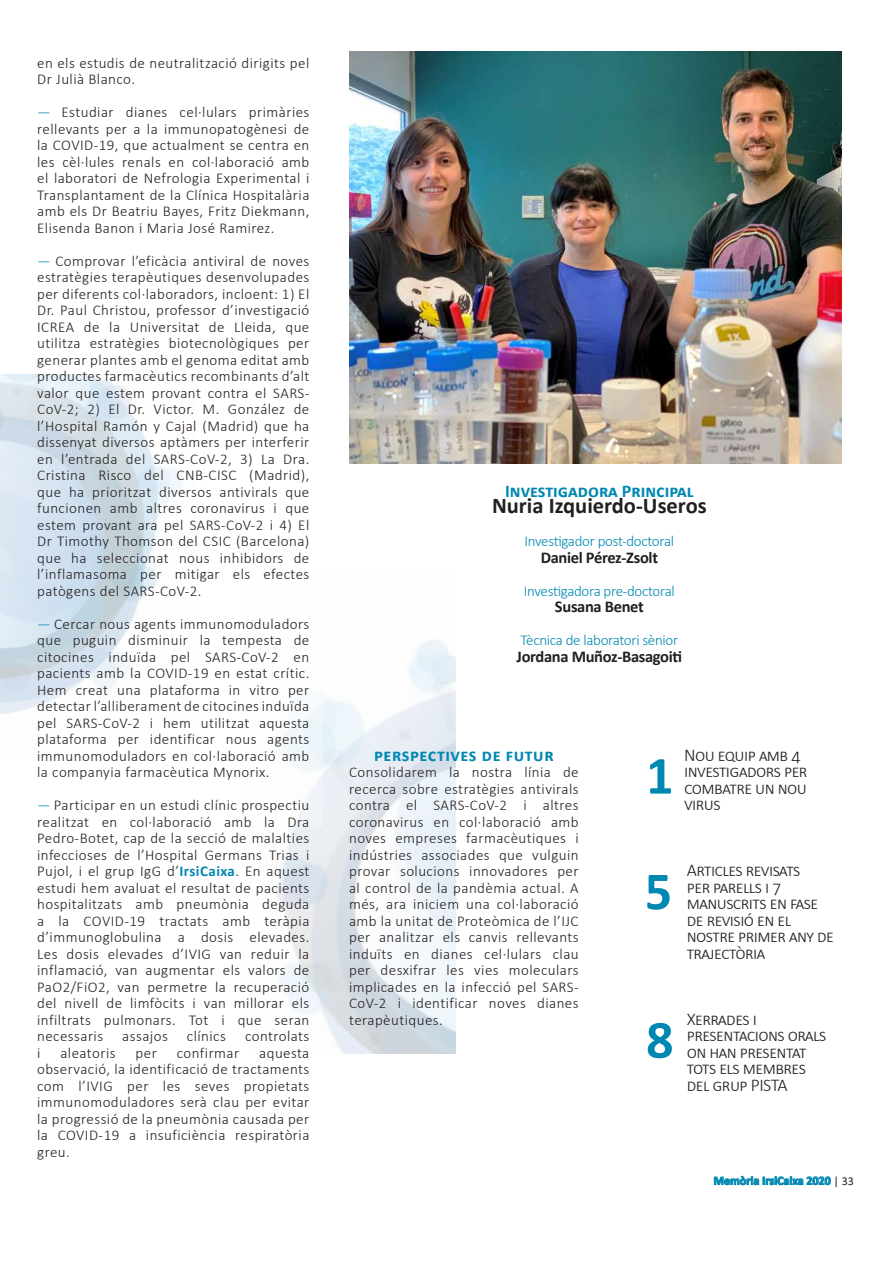
<style>
.page{position:relative;width:893px;height:1263px;background:#fff}
.page>*{position:absolute;margin:0;border:0;box-sizing:border-box;transform-origin:0 0}
.t1{font:700 54px "Calibri";color:#0088b2}
.t2{font:700 22.5px "Calibri";color:#231f20}
.t3{font:300 18px/16.5px "Calibri";letter-spacing:-.03em;color:#231f20}
.t4{font:700 18px "Calibri";color:#0088b2}
.t5{font:700 18px "Calibri";letter-spacing:.03em;color:#0088b2}
.t6{font:700 16.5px "Calibri";letter-spacing:-.02em;color:#231f20}
.t7{font:300 15px/16.5px "Calibri";letter-spacing:.03em;color:#231f20;text-align:justify}
.t8{font:300 15px "Calibri";letter-spacing:-.02em;color:#0088b2}
.t9{font:700 12px "Calibri";color:#0088b2}
.s1{color:#0088b2}
.s2{font-weight:700;color:#0088b2}
.s3{font-weight:400;color:#231f20}
</style>
<div class="page">
<img style="left:276px;top:639px;width:179px;height:414px">
<img style="left:0;top:374px;width:322px;height:452px">
<svg style="left:714px;top:1175px;width:117px;height:10px"></svg>
<img style="left:349px;top:51px;width:493px;height:413px">
<p class="t7" style="left:37px;top:54px;width:274px">en els estudis de neutralització dirigits pel<br>Dr Julià Blanco.</p>
<p class="t7" style="left:37px;top:104px;width:274px"><span class="s1">—</span> Estudiar dianes cel·lulars primàries rellevants per a la immunopatogènesi de la COVID-19, que actualment se centra en les cèl·lules renals en col·laboració amb el laboratori de Nefrologia Experimental i Transplantament de la Clínica Hospitalària amb els Dr Beatriu Bayes, Fritz Diekmann, Elisenda Banon i Maria José Ramirez.</p>
<p class="t7" style="left:37px;top:252px;width:274px"><span class="s1">—</span> Comprovar l’eficàcia antiviral de noves estratègies terapèutiques desenvolupades per diferents col·laboradors, incloent: 1) El Dr. Paul Christou, professor d’investigació ICREA de la Universitat de Lleida, que utilitza estratègies biotecnològiques per generar plantes amb el genoma editat amb productes farmacèutics recombinants d’alt valor que estem provant contra el SARS-CoV-2; 2) El Dr. Victor. M. González de l’Hospital Ramón y Cajal (Madrid) que ha dissenyat diversos aptàmers per interferir en l’entrada del SARS-CoV-2, 3) La Dra.<br>Cristina Risco del CNB-CISC (Madrid), que ha prioritzat diversos antivirals que funcionen amb altres coronavirus i que estem provant ara pel SARS-CoV-2 i 4) El Dr Timothy Thomson del CSIC (Barcelona) que ha seleccionat nous inhibidors de l’inflamasoma per mitigar els efectes patògens del SARS-CoV-2.</p>
<p class="t7" style="left:37px;top:615px;width:274px"><span class="s1">—</span> Cercar nous agents immunomoduladors que puguin disminuir la tempesta de citocines induïda pel SARS-CoV-2 en pacients amb la COVID-19 en estat crític.<br>Hem creat una plataforma in vitro per detectar l’alliberament de citocines induïda pel SARS-CoV-2 i hem utilitzat aquesta plataforma per identificar nous agents immunomoduladors en col·laboració amb la companyia farmacèutica Mynorix.</p>
<p class="t7" style="left:37px;top:797px;width:274px"><span class="s1">—</span> Participar en un estudi clínic prospectiu realitzat en col·laboració amb la Dra Pedro-Botet, cap de la secció de malalties infeccioses de l’Hospital Germans Trias i Pujol, i el grup IgG d’<span class="s2">IrsiCaixa</span>. En aquest estudi hem avaluat el resultat de pacients hospitalitzats amb pneumònia deguda a la COVID-19 tractats amb teràpia d’immunoglobulina a dosis elevades.<br>Les dosis elevades d’IVIG van reduir la inflamació, van augmentar els valors de PaO2/FiO2, van permetre la recuperació del nivell de limfòcits i van millorar els infiltrats pulmonars. Tot i que seran necessaris</p>
<p class="t7" style="left:122px;top:1028px;width:47px">assajos</p>
<p class="t7" style="left:187px;top:1028px;width:40px">clínics</p>
<p class="t7" style="left:245px;top:1028px;width:66px">controlats</p>
<p class="t7" style="left:37px;top:1044px;width:5px">i</p>
<p class="t7" style="left:60px;top:1044px;width:57px">aleatoris</p>
<p class="t7" style="left:136px;top:1044px;width:23px">per</p>
<p class="t7" style="left:177px;top:1044px;width:64px">confirmar</p>
<p class="t7" style="left:37px;top:1044px;width:274px;text-indent:222px">aquesta observació, la identificació de tractaments com l’IVIG per les seves propietats immunomoduladores serà clau per evitar la progressió de la pneumònia causada per la COVID-19 a insuficiència respiratòria greu.</p>
<p class="t4" style="left:505px;top:478px;width:190px">Investigadora Principal</p>
<h2 class="t2" style="left:492px;top:490px;width:216px">Nuria Izquierdo-Useros</h2>
<p class="t8" style="left:525px;top:532px;width:151px">Investigador post-doctoral</p>
<p class="t6" style="left:541px;top:545px;width:119px">Daniel Pérez-Zsolt</p>
<p class="t8" style="left:524px;top:581px;width:152px">Investigadora pre-doctoral</p>
<p class="t6" style="left:555px;top:595px;width:90px">Susana Benet</p>
<p class="t8" style="left:520px;top:631px;width:159px">Tècnica de laboratori sènior</p>
<p class="t6" style="left:517px;top:644px;width:167px">Jordana Muñoz-Basagoiti</p>
<p class="t5" style="left:374px;top:742px;width:181px">perspectives de futur</p>
<p class="t7" style="left:349px;top:764px;width:231px">Consolidarem la nostra línia de recerca sobre estratègies antivirals contra el SARS-CoV-2 i altres coronavirus en col·laboració amb noves empreses farmacèutiques i indústries associades que vulguin provar solucions innovadores per al control de la pandèmia actual. A més, ara iniciem una col·laboració amb la unitat de Proteòmica de l’IJC per analitzar els canvis rellevants induïts en dianes cel·lulars clau per desxifrar les vies moleculars implicades en la infecció pel SARS-CoV-2 i identificar noves dianes terapèutiques.</p>
<h1 class="t1" style="left:646px;top:737px;width:29px">1</h1>
<p class="t3" style="left:684px;top:746px;width:125px">Nou equip amb 4 investigadors per combatre un nou virus</p>
<h1 class="t1" style="left:645px;top:853px;width:29px">5</h1>
<p class="t3" style="left:687px;top:862px;width:149px">Articles revisats<br>per parells i 7 manuscrits en fase de revisió en el nostre primer any de trajectòria</p>
<h1 class="t1" style="left:646px;top:1001px;width:29px">8</h1>
<p class="t3" style="left:687px;top:1010px;width:141px">Xerrades i presentacions orals on han presentat tots els membres del grup PISTA</p>
<p class="t9" style="left:714px;top:1172px;width:142px">Memòria IrsiCaixa 2020 <span class="s3">| 33</span></p>
</div>
